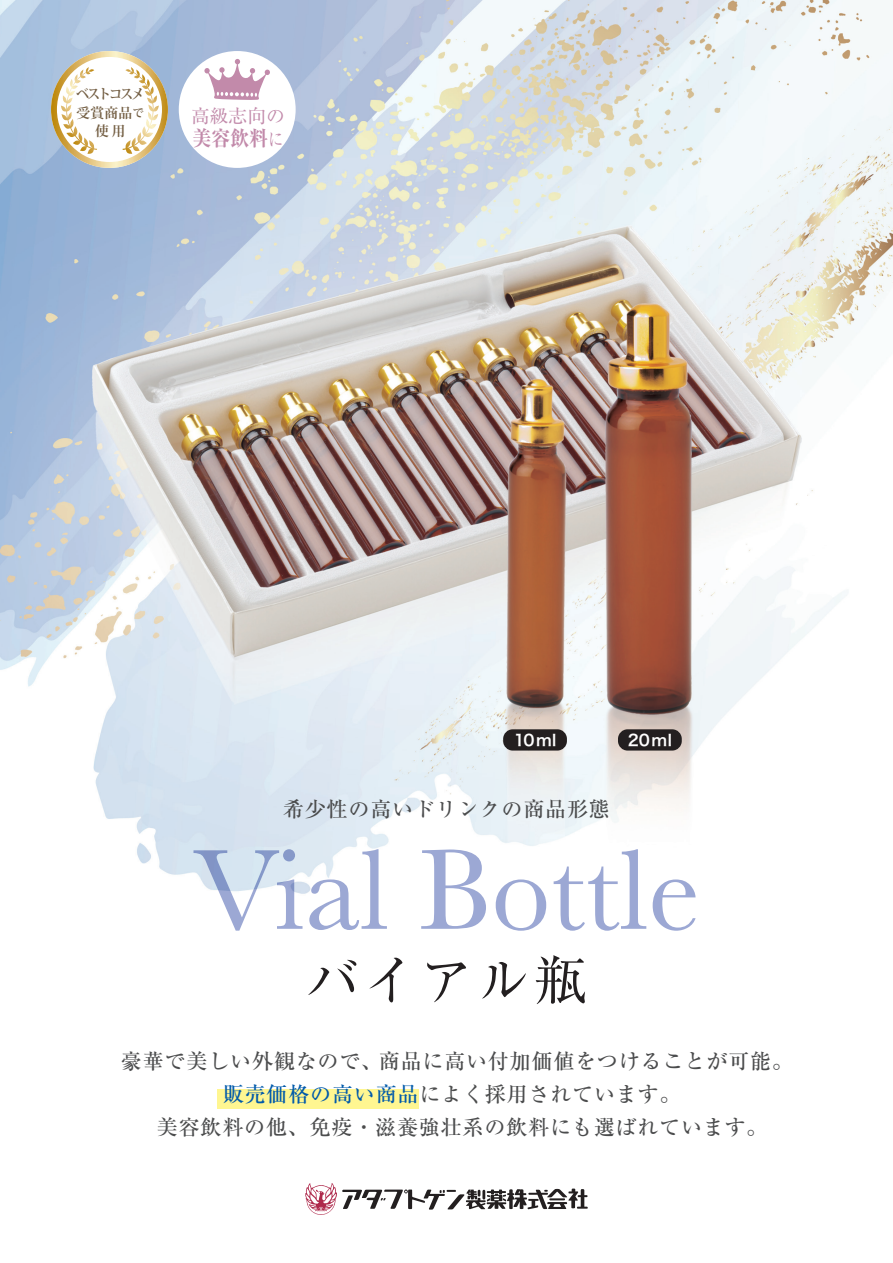
<style>
.page{position:relative;width:893px;height:1263px;background:#fff}
.page>*{position:absolute;margin:0;border:0;box-sizing:border-box;transform-origin:0 0}
.t1{font:118.5px "Baskerville";color:#9ca8d4}
.t2{font:54px "Ryumin Pro";letter-spacing:.05em;color:#231f20}
.t3{font:500 21px/33px "Ryumin Pro";letter-spacing:.04em;color:#4b4c4d;text-align:center}
.t4{font:700 expanded 21px "Ryumin Pro";color:#c28aaa;scale:.9 1}
.t5{font:18.75px "Ryumin Pro";color:#c28aaa}
.t6{font:15.6px "Hira Kaku Pro W6";letter-spacing:.02em;color:#fff}
.t7{font:700 13.8px/18.6px "Koz Min Pr 6 N";letter-spacing:-.16em;color:#735e43;text-align:center;scale:.95 1}
.s1{font-size:11.7px}
.s2{font-weight:400;font-stretch:normal;font-size:18px}
.s3{color:#015aaa}
</style>
<div class="page">
<img style="left:0;top:0;width:893px;height:1109px">
<div style="left:217px;top:1089px;width:201px;height:20px;background:#fff691"></div>
<svg style="left:51px;top:51px;width:117px;height:117px"></svg>
<svg style="left:305px;top:1183px;width:283px;height:32px"></svg>
<div style="left:179px;top:51px;width:117px;height:117px;background:#fff;border-radius:50%"></div>
<svg style="left:204px;top:59px;width:66px;height:41px"></svg>
<div style="left:503px;top:729px;width:64px;height:21px;background:#231f20;border-radius:10px"></div>
<div style="left:618px;top:729px;width:64px;height:21px;background:#231f20;border-radius:10px"></div>
<p class="t7" style="left:76px;top:85px;width:73px">ベストコスメ受賞商品<span class="s1">で</span>使用</p>
<p class="t5" style="left:191px;top:101px;width:95px">高級志向の</p>
<p class="t4" style="left:193px;top:122px;width:103px">美容飲料<span class="s2">に</span></p>
<p class="t6" style="left:514px;top:726px;width:44px">10ml</p>
<p class="t6" style="left:628px;top:726px;width:46px">20ml</p>
<p class="t3" style="left:283px;top:791px;width:328px">希少性の高いドリンクの商品形態</p>
<h1 class="t1" style="left:193px;top:820px;width:508px">Vial Bottle</h1>
<h2 class="t2" style="left:306px;top:938px;width:282px">バイアル瓶</h2>
<p class="t3" style="left:121px;top:1043px;width:673px">豪華で美しい外観なので、商品に高い付加価値をつけることが可能。<span class="s3">販売価格の高い商品</span>によく採用されています。<br>美容飲料の他、免疫・滋養強壮系の飲料にも選ばれています。</p>
</div>
